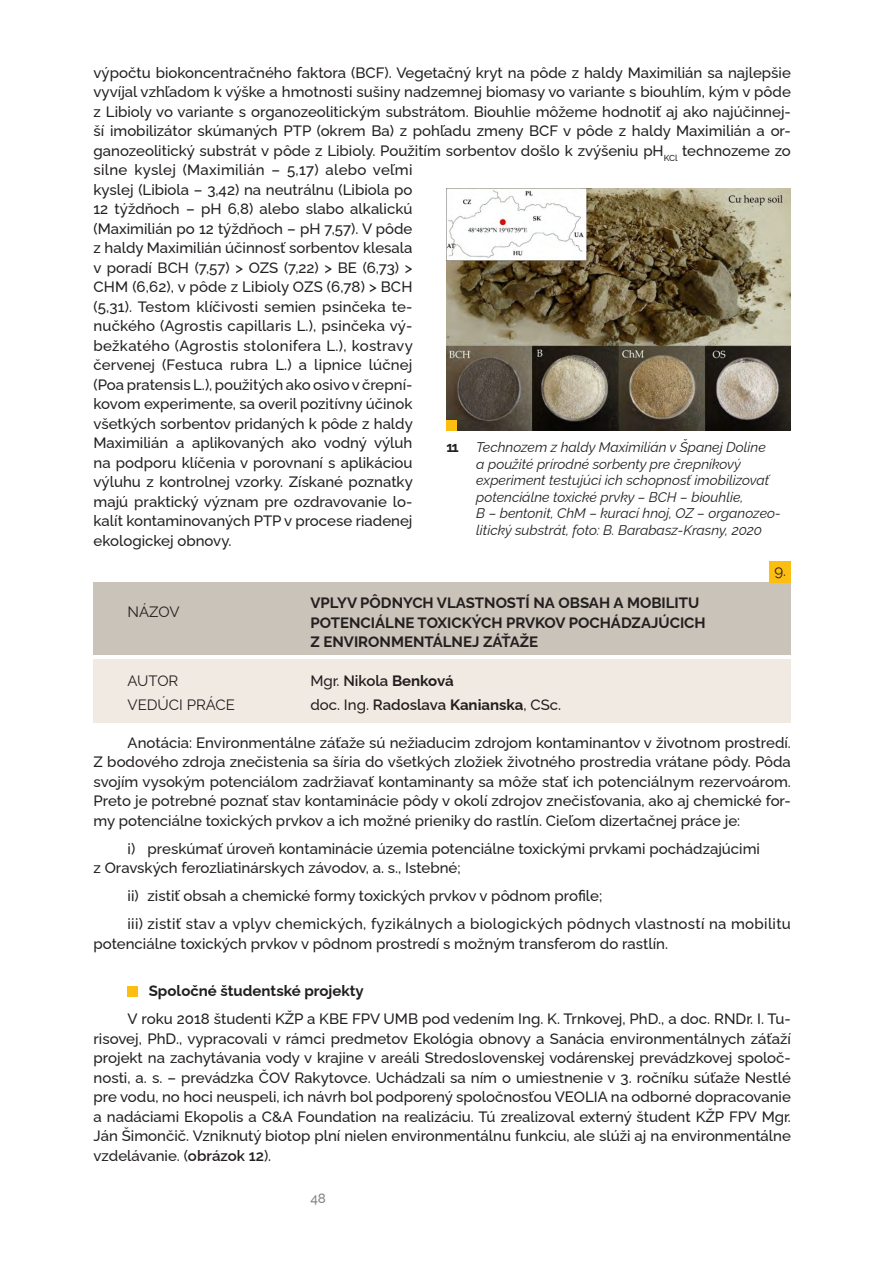
<style>
.page{position:relative;width:893px;height:1263px;background:#fff}
.page>*{position:absolute;margin:0;border:0;box-sizing:border-box;transform-origin:0 0}
.t1{font:500 15px/19.5px "Raleway";color:#231f20}
.t2{font:700 15px/19.5px "Raleway";color:#231f20}
.t3{font:500 15px/28px "Raleway";letter-spacing:.02em;color:#231f20}
.t4{font:15px "Raleway";color:#231f20}
.t5{font:italic 13.95px/16.5px "Raleway";color:#231f20}
.t6{font:500 13.5px "Raleway";color:#808285}
.s1{font-weight:700;font-style:normal}
.s2{font-weight:500}
.s3{font-weight:600}
.s4{font-weight:700}
</style>
<div class="page">
<div style="left:94px;top:659px;width:697px;height:64px;background:#f1eae2"></div>
<div style="left:94px;top:583px;width:697px;height:72px;background:#cac3b9"></div>
<div style="left:770px;top:561px;width:21px;height:22px;background:#fdbe12"></div>
<div style="left:128px;top:986px;width:10px;height:10px;background:#fdbe12"></div>
<img style="left:446px;top:188px;width:345px;height:243px">
<div style="left:446px;top:420px;width:11px;height:11px;background:#fdbe12"></div>
<p class="t1" style="left:94px;top:61px;width:699px">výpočtu biokoncentračného faktora (BCF). Vegetačný kryt na pôde z haldy Maximilián sa najlepšie vyvíjal vzhľadom k výške a hmotnosti sušiny nadzemnej biomasy vo variante s biouhlím, kým v pôde z Libioly vo variante s organozeolitickým substrátom. Biouhlie môžeme hodnotiť aj ako najúčinnej&shy;ší imobilizátor skúmaných PTP (okrem Ba) z pohľadu zmeny BCF v pôde z haldy Maximilián a or&shy;ganozeolitický substrát v pôde z Libioly. Použitím sorbentov došlo k zvýšeniu pH<sub>KCl</sub> technozeme zo silne kyslej (Maximilián – 5,17) alebo veľmi<br>kyslej (Libiola – 3,42) na neutrálnu (Libiola po<br>12 týždňoch – pH 6,8) alebo slabo alkalickú<br>(Maximilián po 12 týždňoch – pH 7,57). V pôde<br>z haldy Maximilián účinnosť sorbentov klesala<br>v poradí BCH (7,57) &gt; OZS (7,22) &gt; BE (6,73) &gt;<br>CHM (6,62), v pôde z Libioly OZS (6,78) &gt; BCH<br>(5,31). Testom klíčivosti semien psinčeka te-<br>nučkého (Agrostis capillaris L.), psinčeka vý-<br>bežkatého (Agrostis stolonifera L.), kostravy<br>červenej (Festuca rubra L.) a lipnice lúčnej<br>(Poa pratensis L.), použitých ako osivo v črepní-<br>kovom experimente, sa overil pozitívny účinok<br>všetkých sorbentov pridaných k pôde z haldy<br>Maximilián a aplikovaných ako vodný výluh<br>na podporu klíčenia v porovnaní s aplikáciou<br>výluhu z kontrolnej vzorky. Získané poznatky<br>majú praktický význam pre ozdravovanie lo-<br>kalít kontaminovaných PTP v procese riadenej<br>ekologickej obnovy.</p>
<p class="t5" style="left:476px;top:437px;width:306px;text-indent:-30px"><span class="s1">11</span> Technozem z haldy Maximilián v Španej Doline<br>a použité prírodné sorbenty pre črepníkový experiment testujúci ich schopnosť imobilizovať potenciálne toxické prvky – BCH – biouhlie,<br>B – bentonit, ChM – kurací hnoj, OZ – organozeo&shy;litický substrát, foto: B. Barabasz-Krasny, 2020</p>
<p class="t4" style="left:128px;top:600px;width:53px">NÁZOV</p>
<p class="t2" style="left:310px;top:592px;width:397px">VPLYV PÔDNYCH VLASTNOSTÍ NA OBSAH A MOBILITU<br>POTENCIÁLNE TOXICKÝCH PRVKOV POCHÁDZAJÚCICH<br>Z ENVIRONMENTÁLNEJ ZÁŤAŽE</p>
<p class="t4" style="left:128px;top:669px;width:52px">AUTOR</p>
<p class="t2" style="left:310px;top:670px;width:145px"><span class="s2">Mgr.</span> <span class="s3">Nikola</span> Benková</p>
<p class="t4" style="left:128px;top:693px;width:109px">VEDÚCI PRÁCE</p>
<p class="t1" style="left:310px;top:693px;width:252px">doc. Ing. <span class="s3">Radoslava</span> <span class="s4">Kanianska</span>, CSc.</p>
<p class="t4" style="left:774px;top:558px;width:13px">9.</p>
<p class="t1" style="left:94px;top:731px;width:699px;text-align:justify;text-indent:34px">Anotácia: Environmentálne záťaže sú nežiaducim zdrojom kontaminantov v životnom prostredí.<br>Z bodového zdroja znečistenia sa šíria do všetkých zložiek životného prostredia vrátane pôdy. Pôda svojím vysokým potenciálom zadržiavať kontaminanty sa môže stať ich potenciálnym rezervoárom.<br>Preto je potrebné poznať stav kontaminácie pôdy v okolí zdrojov znečisťovania, ako aj chemické for&shy;my potenciálne toxických prvkov a ich možné prieniky do rastlín. Cieľom dizertačnej práce je:</p>
<p class="t1" style="left:94px;top:837px;width:668px;text-indent:34px">i) preskúmať úroveň kontaminácie územia potenciálne toxickými prvkami pochádzajúcimi z Oravských ferozliatinárskych závodov, a. s., Istebné;</p>
<p class="t3" style="left:128px;top:880px;width:665px">ii) zistiť obsah a chemické formy toxických prvkov v pôdnom profile;<br>iii) zistiť stav a vplyv chemických, fyzikálnych a biologických pôdnych vlastností na mobilitu</p>
<p class="t1" style="left:94px;top:932px;width:576px">potenciálne toxických prvkov v pôdnom prostredí s možným transferom do rastlín.</p>
<p class="t2" style="left:149px;top:980px;width:217px">Spoločné študentské projekty</p>
<p class="t1" style="left:94px;top:1008px;width:699px;text-indent:34px">V roku 2018 študenti KŽP a KBE FPV UMB pod vedením Ing. K. Trnkovej, PhD., a doc. RNDr. I. Tu&shy;risovej, PhD., vypracovali v rámci predmetov Ekológia obnovy a Sanácia environmentálnych záťaží projekt na zachytávania vody v krajine v areáli Stredoslovenskej vodárenskej prevádzkovej spoloč&shy;nosti, a. s. – prevádzka ČOV Rakytovce. Uchádzali sa ním o umiestnenie v 3. ročníku súťaže Nestlé pre vodu, no hoci neuspeli, ich návrh bol podporený spoločnosťou VEOLIA na odborné dopracovanie a nadáciami Ekopolis a C&amp;A Foundation na realizáciu. Tú zrealizoval externý študent KŽP FPV Mgr.<br>Ján Šimončič. Vzniknutý biotop plní nielen environmentálnu funkciu, ale slúži aj na environmentálne vzdelávanie. (<span class="s3">obrázok 12</span>).</p>
<p class="t6" style="left:310px;top:1188px;width:17px">48</p>
</div>
